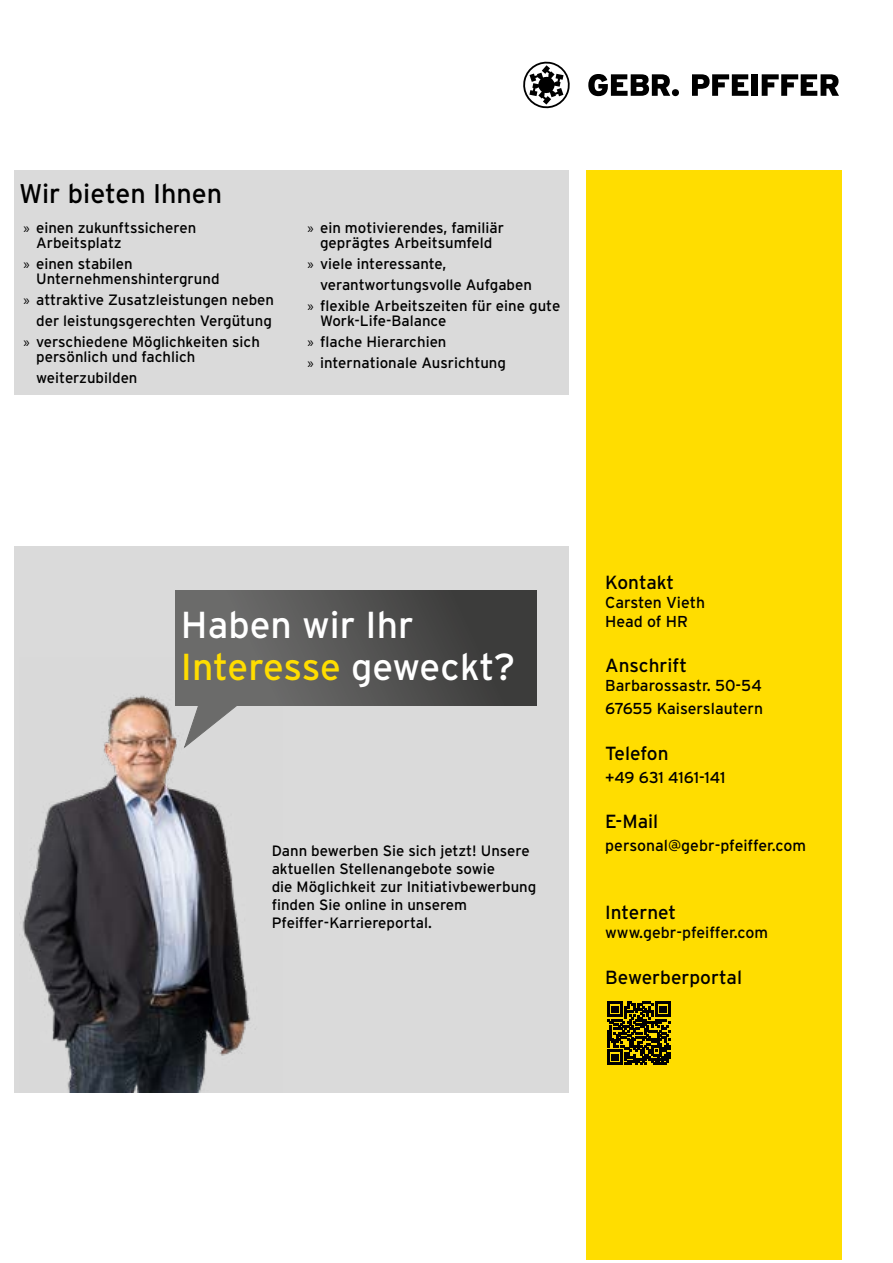
<style>
.page{position:relative;width:893px;height:1263px;background:#fff}
.page>*{position:absolute;margin:0;border:0;box-sizing:border-box;transform-origin:0 0}
.t1{font:37.5px/42px "Interstate";color:#fff}
.t2{font:27px "Interstate";color:#000}
.t3{font:19.05px "Interstate";color:#000}
.t4{font:15.9px/19px "Interstate";color:#000}
.t5{font:15px/18px "Interstate";color:#000}
.s1{font-family:"Myriad Pro"}
.s2{color:#fd0}
</style>
<div class="page">
<svg style="left:588px;top:74px;width:82px;height:22px"></svg>
<div style="left:672px;top:89px;width:7px;height:7px;background:#000;border-radius:50%"></div>
<svg style="left:692px;top:74px;width:56px;height:22px"></svg>
<div style="left:752px;top:74px;width:6px;height:22px;background:#000"></div>
<svg style="left:762px;top:74px;width:77px;height:22px"></svg>
<svg style="left:523px;top:61px;width:47px;height:48px"></svg>
<div style="left:587px;top:170px;width:255px;height:1089px;background:#fd0"></div>
<svg style="left:607px;top:1002px;width:64px;height:63px"></svg>
<div style="left:14px;top:170px;width:555px;height:224px;background:#dadada"></div>
<div style="left:14px;top:546px;width:555px;height:547px;background:#dadada"></div>
<img style="left:22px;top:695px;width:260px;height:398px">
<div style="left:175px;top:591px;width:362px;height:114px;background:linear-gradient(to right,#737372,#373736)"></div>
<svg style="left:183px;top:637px;width:55px;height:112px"></svg>
<h2 class="t2" style="left:19px;top:179px;width:205px">Wir bieten Ihnen</h2>
<p class="t5" style="left:36px;top:220px;width:162px;line-height:15px;text-indent:-13px"><span class="s1">»</span> einen zukunftssicheren<br>Arbeitsplatz</p>
<p class="t5" style="left:36px;top:256px;width:185px;line-height:15px;text-indent:-13px"><span class="s1">»</span> einen stabilen<br>Unternehmenshintergrund</p>
<p class="t5" style="left:23px;top:290px;width:252px"><span class="s1">»</span> attraktive Zusatzleistungen neben</p>
<p class="t5" style="left:36px;top:311px;width:237px">der leistungsgerechten Vergütung</p>
<p class="t5" style="left:23px;top:332px;width:238px"><span class="s1">»</span> verschiedene Möglichkeiten sich</p>
<p class="t5" style="left:36px;top:346px;width:161px;line-height:21px">persönlich und fachlich weiterzubilden</p>
<p class="t5" style="left:307px;top:220px;width:198px;line-height:15px;text-align:center"><span class="s1">»</span> ein motivierendes, familiär geprägtes Arbeitsumfeld</p>
<p class="t5" style="left:307px;top:254px;width:141px"><span class="s1">»</span> viele interessante,</p>
<p class="t5" style="left:320px;top:275px;width:213px">verantwortungsvolle Aufgaben</p>
<p class="t5" style="left:307px;top:296px;width:254px"><span class="s1">»</span> flexible Arbeitszeiten für eine gute</p>
<p class="t5" style="left:307px;top:310px;width:200px;line-height:21px;text-indent:13px">Work-Life-Balance<br><span class="s1">»</span> flache Hierarchien<br><span class="s1">»</span> internationale Ausrichtung</p>
<h1 class="t1" style="left:181px;top:604px;width:336px">Haben wir Ihr<br><span class="s2">Interesse</span> geweckt?</h1>
<p class="t5" style="left:272px;top:842px;width:266px">Dann bewerben Sie sich jetzt! Unsere aktuellen Stellenangebote sowie<br>die Möglichkeit zur Initiativbewerbung finden Sie online in unserem Pfeiffer-Karriereportal.</p>
<p class="t3" style="left:605px;top:571px;width:71px">Kontakt</p>
<p class="t4" style="left:605px;top:592px;width:101px">Carsten Vieth<br>Head of HR</p>
<p class="t3" style="left:605px;top:655px;width:83px">Anschrift</p>
<p class="t4" style="left:605px;top:674px;width:159px;line-height:22.8px">Barbarossastr. 50-54<br>67655 Kaiserslautern</p>
<p class="t3" style="left:605px;top:742px;width:65px">Telefon</p>
<p class="t4" style="left:605px;top:767px;width:122px">+49 631 4161-141</p>
<p class="t3" style="left:605px;top:811px;width:55px">E-Mail</p>
<p class="t4" style="left:605px;top:836px;width:202px">personal@gebr-pfeiffer.com</p>
<p class="t3" style="left:605px;top:902px;width:72px">Internet</p>
<p class="t4" style="left:605px;top:923px;width:164px">www.gebr-pfeiffer.com</p>
<p class="t3" style="left:605px;top:966px;width:138px">Bewerberportal</p>
</div>
